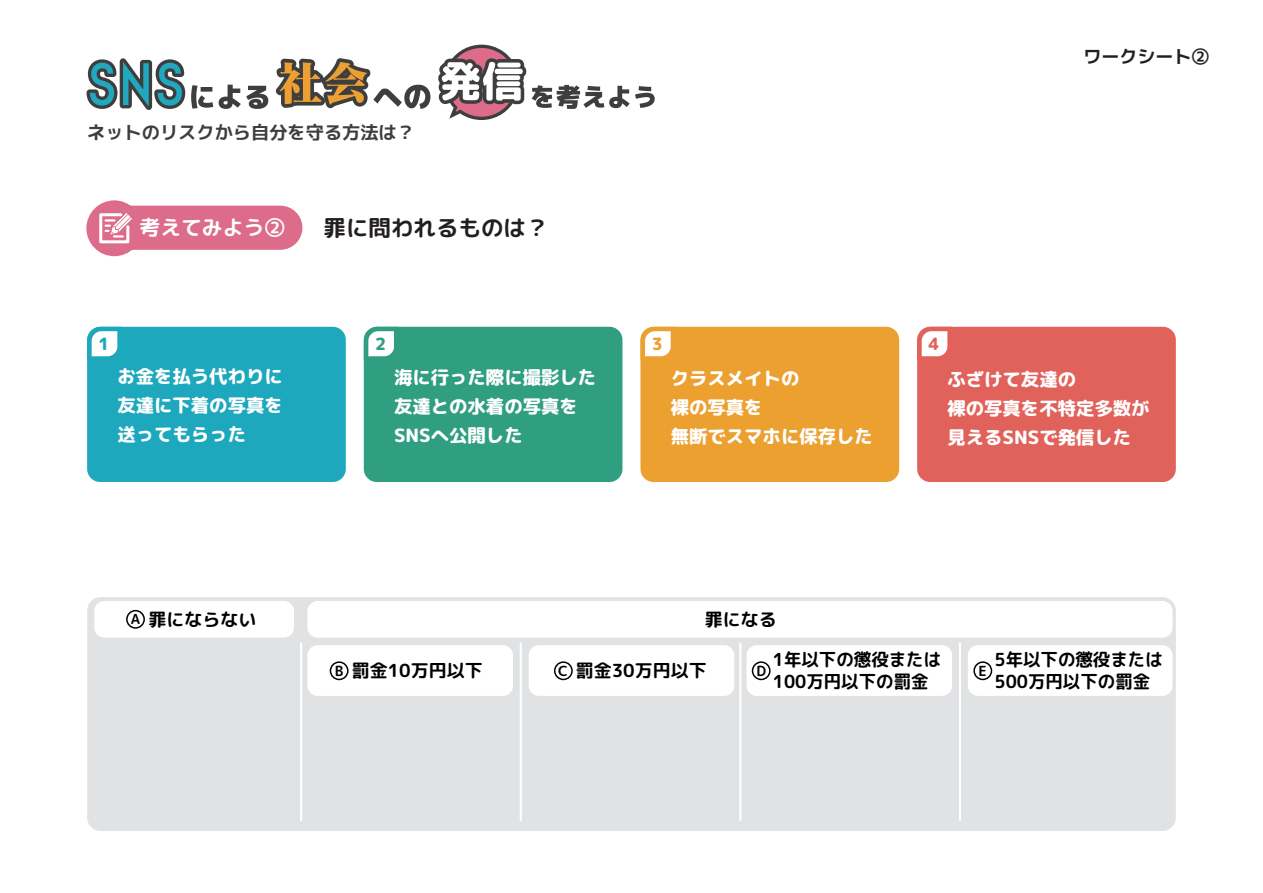
<style>
.page{position:relative;width:1263px;height:893px;background:#fff}
.page>*{position:absolute;margin:0;border:0;box-sizing:border-box;transform-origin:0 0}
.t1{font:22.5px "rounded mplus 1 p bold";color:#231f20}
.t2{font:20.85px "rounded mplus 1 p bold";color:#fff}
.t3{font:18.45px/29.1px "rounded mplus 1 p heavy";color:#fff}
.t4{font:18.15px "mplus 1 c bold";color:#3e3e3f}
.t5{font:18px/21.6px "rounded mplus 1 p bold";color:#000}
.t6{font:18px "mplus 1 c bold";color:#231f20}
.t7{font:16.8px "rounded mplus 1 p heavy";color:#309e81}
.t8{font:16.8px "rounded mplus 1 p heavy";color:#eca030}
.t9{font:16.8px "rounded mplus 1 p heavy";color:#e0625b}
.t10{font:16.8px "rounded mplus 1 p heavy";color:#1da8be}
.t11{font:13.95px "rounded mplus 1 p bold";color:#000}
</style>
<div class="page">
<div style="left:90px;top:206px;width:212px;height:44px;background:#dc6c8a;border-radius:22px"></div>
<div style="left:364px;top:327px;width:258px;height:155px;background:#309e81;border-radius:13px"></div>
<svg style="left:364px;top:327px;width:30px;height:30px"></svg>
<div style="left:640px;top:327px;width:259px;height:155px;background:#eca030;border-radius:13px"></div>
<svg style="left:640px;top:327px;width:31px;height:34px"></svg>
<div style="left:917px;top:327px;width:259px;height:155px;background:#e0625b;border-radius:13px"></div>
<svg style="left:917px;top:327px;width:31px;height:34px"></svg>
<div style="left:87px;top:327px;width:259px;height:155px;background:#1da8be;border-radius:13px"></div>
<svg style="left:87px;top:327px;width:31px;height:34px"></svg>
<div style="left:87px;top:597px;width:1089px;height:234px;background:#e1e2e3;border-radius:14px"></div>
<div style="left:94px;top:601px;width:200px;height:37px;background:#fff;border-radius:10px"></div>
<div style="left:307px;top:645px;width:206px;height:51px;background:#fff;border-radius:10px"></div>
<div style="left:529px;top:645px;width:205px;height:51px;background:#fff;border-radius:10px"></div>
<div style="left:746px;top:645px;width:206px;height:51px;background:#fff;border-radius:10px"></div>
<div style="left:968px;top:645px;width:204px;height:51px;background:#fff;border-radius:10px"></div>
<div style="left:307px;top:601px;width:865px;height:37px;background:#fff;border-radius:10px"></div>
<hr style="left:300px;top:643px;width:2px;height:177px;background:#fff">
<hr style="left:739px;top:643px;width:2px;height:177px;background:#fff">
<hr style="left:520px;top:643px;width:2px;height:177px;background:#fff">
<hr style="left:959px;top:643px;width:2px;height:177px;background:#fff">
<div style="left:330px;top:661px;width:19px;height:19px;border:2px solid #000;border-radius:50%"></div>
<div style="left:554px;top:661px;width:19px;height:19px;border:2px solid #000;border-radius:50%"></div>
<div style="left:752px;top:661px;width:18px;height:19px;border:2px solid #000;border-radius:50%"></div>
<div style="left:973px;top:661px;width:19px;height:19px;border:2px solid #000;border-radius:50%"></div>
<div style="left:126px;top:610px;width:19px;height:19px;border:2px solid #000;border-radius:50%"></div>
<div style="left:86px;top:200px;width:56px;height:56px;background:#dc6c8a;border-radius:50%"></div>
<svg style="left:99px;top:213px;width:33px;height:31px"></svg>
<svg style="left:438px;top:45px;width:88px;height:75px"></svg>
<svg style="left:532px;top:85px;width:123px;height:24px"></svg>
<svg style="left:191px;top:85px;width:22px;height:24px"></svg>
<svg style="left:219px;top:85px;width:49px;height:24px"></svg>
<svg style="left:87px;top:58px;width:98px;height:52px"></svg>
<svg style="left:275px;top:58px;width:155px;height:51px"></svg>
<p class="t4" style="left:87px;top:119px;width:329px">ネットのリスクから自分を守る方法は？</p>
<p class="t2" style="left:140px;top:213px;width:147px">考えてみよう②</p>
<p class="t10" style="left:98px;top:332px;width:12px">1</p>
<p class="t3" style="left:117px;top:361px;width:167px;text-align:justify">お金を払う代わりに友達に下着の写真を送ってもらった</p>
<p class="t1" style="left:324px;top:212px;width:227px">罪に問われるものは？</p>
<p class="t7" style="left:375px;top:332px;width:12px">2</p>
<p class="t3" style="left:394px;top:362px;width:204px">海に行った際に撮影した友達との水着の写真を<br>SNSへ公開した</p>
<p class="t6" style="left:1083px;top:43px;width:127px">ワークシート②</p>
<p class="t8" style="left:652px;top:332px;width:12px">3</p>
<p class="t3" style="left:671px;top:363px;width:204px">クラスメイトの<br>裸の写真を<br>無断でスマホに保存した</p>
<p class="t9" style="left:928px;top:332px;width:12px">4</p>
<p class="t3" style="left:947px;top:364px;width:204px">ふざけて友達の<br>裸の写真を不特定多数が見えるSNSで発信した</p>
<p class="t11" style="left:131px;top:609px;width:11px">A</p>
<p class="t5" style="left:148px;top:608px;width:109px">罪にならない</p>
<p class="t5" style="left:705px;top:608px;width:73px">罪になる</p>
<p class="t5" style="left:352px;top:659px;width:133px">罰金10万円以下</p>
<p class="t5" style="left:576px;top:659px;width:133px">罰金30万円以下</p>
<p class="t5" style="left:773px;top:649px;width:170px">1年以下の懲役または<br>100万円以下の罰金</p>
<p class="t5" style="left:994px;top:649px;width:170px">5年以下の懲役または<br>500万円以下の罰金</p>
<p class="t11" style="left:335px;top:661px;width:10px">B</p>
<p class="t11" style="left:558px;top:661px;width:11px">C</p>
<p class="t11" style="left:757px;top:661px;width:11px">D</p>
<p class="t11" style="left:979px;top:661px;width:10px">E</p>
</div>
